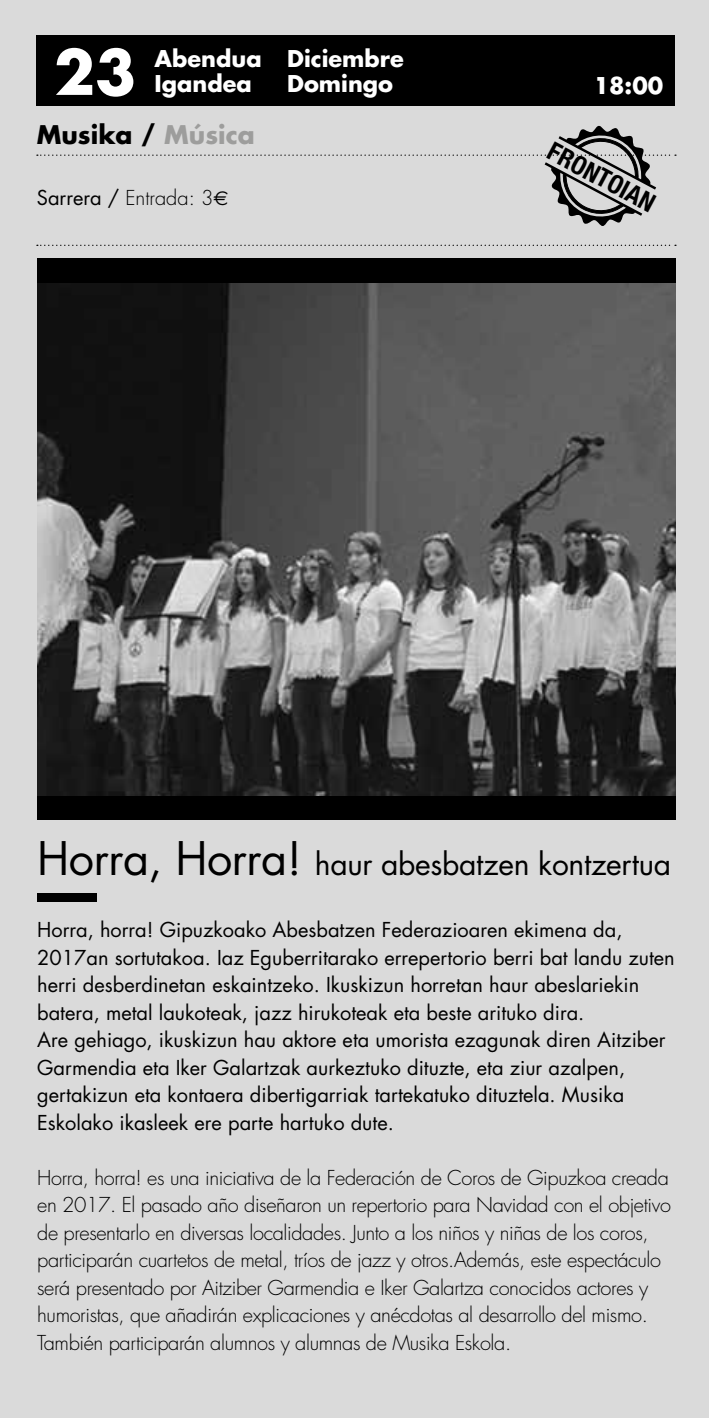
<style>
.page{position:relative;width:709px;height:1418px;background:#fff}
.page>*{position:absolute;margin:0;border:0;box-sizing:border-box;transform-origin:0 0}
.t1{font:700 60px "Futura Std";color:#fff}
.t2{font:30px "Futura Std";letter-spacing:-.01em;color:#000}
.t3{font:700 condensed 25.75px "Helvetica Neue";color:#000}
.t4{font:700 25px "Futura Std";color:#000}
.t5{font:700 22.5px "Futura Std";color:#fff}
.t6{font:20px/27.5px "Futura Std";color:#000}
.t7{font:300 20px/27.5px "Futura Std";letter-spacing:-.02em;color:#000}
.t8{font:300 20px "Futura Std";color:#000}
.s1{color:#9d9d9c}
.s2{font-weight:400}
.s3{font-family:"Euro Sans";font-weight:400}
.s4{font-size:45px}
</style>
<div class="page">
<div style="left:0;top:0;width:709px;height:1417px;background:#dadada"></div>
<div style="left:37px;top:258px;width:638px;height:561px;background:#000"></div>
<div style="left:37px;top:35px;width:638px;height:71px;background:#000"></div>
<svg style="left:37px;top:245px;width:639px;height:1px"></svg>
<div style="left:37px;top:893px;width:60px;height:9px;background:#000"></div>
<img style="left:37px;top:283px;width:638px;height:512px">
<svg style="left:37px;top:125px;width:639px;height:101px"></svg>
<h1 class="t1" style="left:54px;top:32px;width:84px">23</h1>
<p class="t5" style="left:155px;top:43px;width:251px">Abendua Diciembre</p>
<p class="t5" style="left:155px;top:68px;width:99px">Igandea</p>
<p class="t5" style="left:287px;top:68px;width:107px">Domingo</p>
<p class="t4" style="left:37px;top:118px;width:219px">Musika / <span class="s1">Música</span></p>
<p class="t8" style="left:37px;top:185px;width:193px"><span class="s2">Sarrera /</span> Entrada: 3<span class="s3">E</span></p>
<p class="t5" style="left:593px;top:70px;width:71px">18:00</p>
<p class="t3" style="left:541px;top:132px;width:119px;rotate:28deg">FRONTOIAN</p>
<p class="t3" style="left:557px;top:136px;width:119px;rotate:28deg">FRONTOIAN</p>
<h2 class="t2" style="left:37px;top:844px;width:635px"><span class="s4">Horra, Horra!</span> haur abesbatzen kontzertua</h2>
<p class="t6" style="left:37px;top:916px;width:639px">Horra, horra! Gipuzkoako Abesbatzen Federazioaren ekimena da, 2017an sortutakoa. Iaz Eguberritarako errepertorio berri bat landu zuten herri desberdinetan eskaintzeko. Ikuskizun horretan haur abeslariekin batera, metal laukoteak, jazz hirukoteak eta beste arituko dira.<br>Are gehiago, ikuskizun hau aktore eta umorista ezagunak diren Aitziber Garmendia eta Iker Galartzak aurkeztuko dituzte, eta ziur azalpen, gertakizun eta kontaera dibertigarriak tartekatuko dituztela. Musika Eskolako ikasleek ere parte hartuko dute.</p>
<p class="t7" style="left:37px;top:1164px;width:635px">Horra, horra! es una iniciativa de la Federación de Coros de Gipuzkoa creada en 2017. El pasado año diseñaron un repertorio para Navidad con el objetivo de presentarlo en diversas localidades. Junto a los niños y niñas de los coros, participarán cuartetos de metal, tríos de jazz y otros.Además, este espectáculo será presentado por Aitziber Garmendia e Iker Galartza conocidos actores y humoristas, que añadirán explicaciones y anécdotas al desarrollo del mismo.<br>También participarán alumnos y alumnas de Musika Eskola.</p>
</div>
